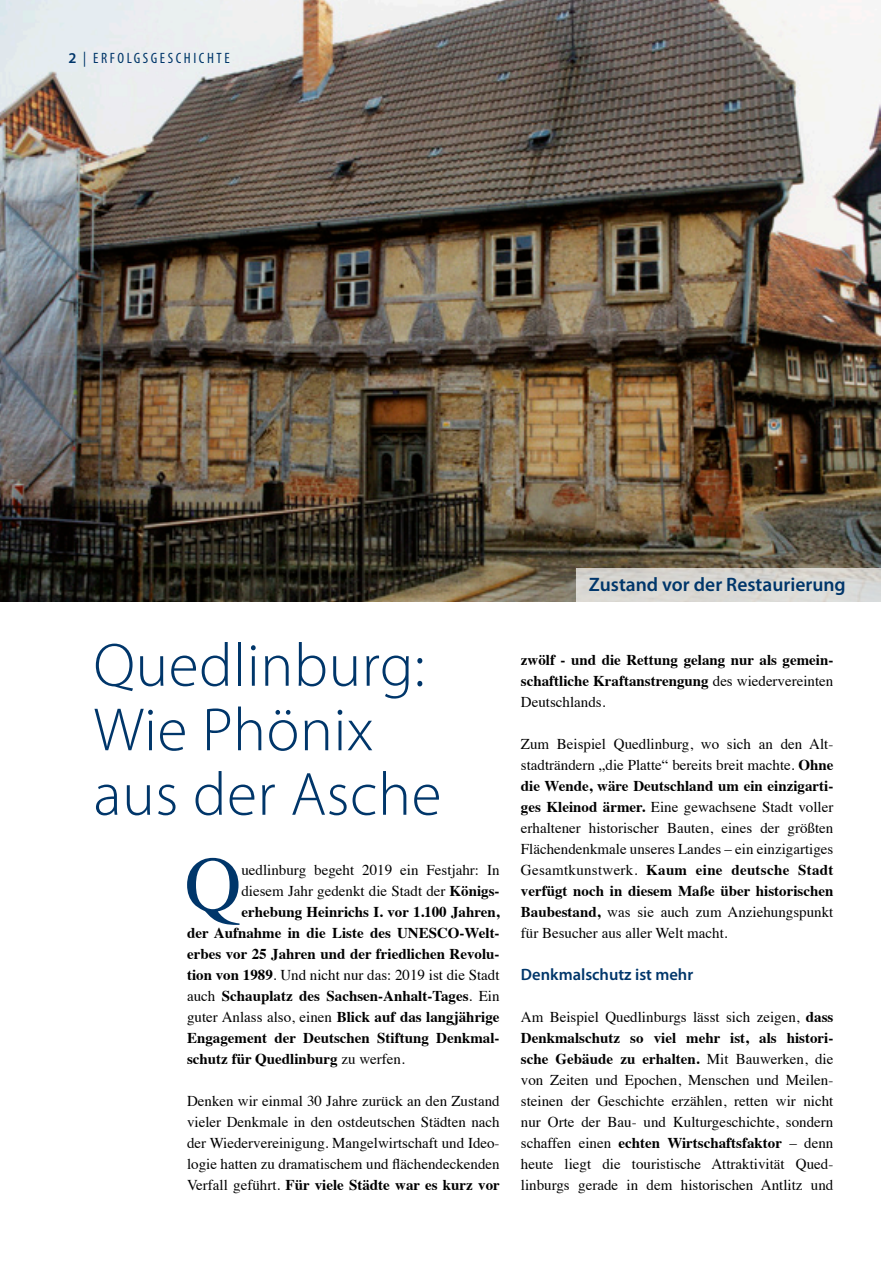
<style>
.page{position:relative;width:893px;height:1263px;background:#fff}
.page>*{position:absolute;margin:0;border:0;box-sizing:border-box;transform-origin:0 0}
._03_Text_Initial{font:78.45px "Times";color:#00366a}
._01_head{font:300 61.5px/64.5px "Myriad Pro";letter-spacing:.01em;color:#00366a}
._01_head-2{font:600 19.5px "Myriad Pro";color:#00366a}
._04_ZwiTi_Beileger{font:600 16.5px "Myriad Pro";color:#00366a}
._03_Text{font:15px/21px "Times";color:#000;text-align:justify}
._03_Text_Initial-2{font:700 15px "Times";color:#000}
._03_Text_Initial-3{font:15px "Times";color:#000}
._03_Text-2{font:700 15px/21px "Times";color:#000;text-align:justify}
.t1{font:condensed 15px "Myriad Pro";letter-spacing:.17em;color:#00366a}
.s1{font-weight:600;font-stretch:normal}
.s2{font-weight:700}
.s3{font-weight:400}
</style>
<div class="page">
<img style="left:0;top:0;width:880px;height:602px">
<svg style="left:576px;top:568px;width:305px;height:34px;background:#d7d6d1"></svg>
<p class="t1" style="left:68px;top:50px;width:163px"><span class="s1">2</span> | ERFOLGSGESCHICHTE</p>
<p class="_01_head" style="left:94px;top:634px;width:349px">Quedlinburg:<br>Wie Phönix aus der Asche</p>
<p class="_03_Text_Initial" style="left:185px;top:811px;width:58px">Q</p>
<p class="_03_Text_Initial-3" style="left:241px;top:856px;width:260px">uedlinburg begeht 2019 ein Festjahr: In</p>
<p class="_03_Text_Initial-3" style="left:241px;top:877px;width:260px">diesem Jahr gedenkt die Stadt der <span class="s2">Königs-</span></p>
<p class="_03_Text_Initial-2" style="left:241px;top:897px;width:260px">erhebung Heinrichs I. vor 1.100 Jahren,</p>
<p class="_03_Text_Initial-2" style="left:187px;top:918px;width:313px">der Aufnahme in die Liste des UNESCO-Welt-</p>
<p class="_03_Text_Initial-2" style="left:187px;top:939px;width:314px">erbes vor 25 Jahren und der friedlichen Revolu-</p>
<p class="_03_Text_Initial-3" style="left:187px;top:961px;width:314px"><span class="s2">tion von 1989</span>. Und nicht nur das: 2019 ist die Stadt</p>
<p class="_03_Text_Initial-2" style="left:187px;top:981px;width:314px"><span class="s3">auch</span> Schauplatz des Sachsen-Anhalt-Tages<span class="s3">. Ein</span></p>
<p class="_03_Text_Initial-2" style="left:187px;top:1002px;width:314px"><span class="s3">guter Anlass also, einen</span> Blick auf das langjährige</p>
<p class="_03_Text_Initial-2" style="left:187px;top:1023px;width:314px">Engagement der Deutschen Stiftung Denkmal-</p>
<p class="_03_Text_Initial-2" style="left:187px;top:1044px;width:219px">schutz für Quedlinburg <span class="s3">zu werfen.</span></p>
<p class="_03_Text" style="left:187px;top:1089px;width:314px">Denken wir einmal 30 Jahre zurück an den Zustand vieler Denkmale in den ostdeutschen Städten nach der Wiedervereinigung. Mangelwirtschaft und Ideo&shy;logie hatten zu dramatischem und flächendeckenden Verfall geführt. <span class="s2">Für viele Städte war es kurz vor</span></p>
<p class="_01_head-2" style="left:589px;top:574px;width:258px">Zustand vor der Restaurierung</p>
<p class="_03_Text-2" style="left:521px;top:648px;width:314px">zwölf - und die Rettung gelang nur als gemein&shy;schaftliche Kraftanstrengung <span class="s3">des wiedervereinten Deutschlands.</span></p>
<p class="_03_Text" style="left:521px;top:732px;width:314px">Zum Beispiel Quedlinburg, wo sich an den Alt&shy;stadträndern „die Platte“ bereits breit machte. <span class="s2">Ohne die Wende, wäre Deutschland um ein einzigarti&shy;ges Kleinod ärmer.</span> Eine gewachsene Stadt voller erhaltener historischer Bauten, eines der größten Flächendenkmale unseres Landes – ein einzigartiges Gesamtkunstwerk. <span class="s2">Kaum eine deutsche Stadt verfügt noch in diesem Maße über historischen Baubestand,</span> was sie auch zum Anziehungspunkt für Besucher aus aller Welt macht.</p>
<p class="_04_ZwiTi_Beileger" style="left:521px;top:965px;width:174px">Denkmalschutz ist mehr</p>
<p class="_03_Text" style="left:521px;top:1005px;width:314px">Am Beispiel Quedlinburgs lässt sich zeigen, <span class="s2">dass Denkmalschutz so viel mehr ist, als histori&shy;sche Gebäude zu erhalten.</span> Mit Bauwerken, die von Zeiten und Epochen, Menschen und Meilen&shy;steinen der Geschichte erzählen, retten wir nicht nur Orte der Bau- und Kulturgeschichte, sondern schaffen einen <span class="s2">echten Wirtschaftsfaktor</span> – denn heute liegt die touristische Attraktivität Qued&shy;linburgs gerade in dem historischen Antlitz und</p>
</div>
